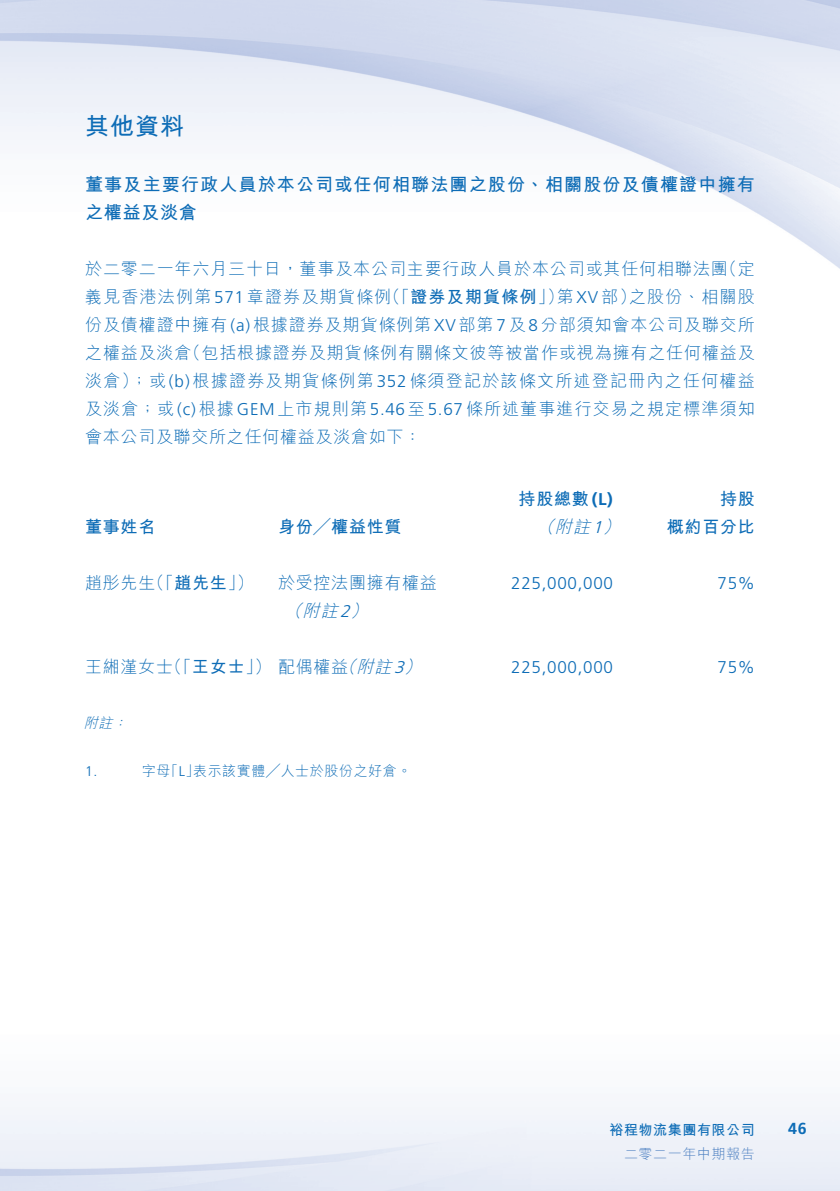
<style>
.page{position:relative;width:840px;height:1191px;background:#fff}
.page>*{position:absolute;margin:0;border:0;box-sizing:border-box;transform-origin:0 0}
.t1{font:24px "M Hei HK Bold E Ten B5 H";color:#0d6cb6}
.t2{font:18px/28px "M Hei HK Bold E Ten B5 H";letter-spacing:.065em;color:#0d6cb6}
.t3{font:17px/28px "M Hei HK Light E Ten B5 H";letter-spacing:.04em;color:#0d6cb6;text-align:justify}
.t4{font:300 17px "Frutiger";letter-spacing:.04em;color:#0d6cb6}
.t5{font:17px/28px "M Hei HK Bold E Ten B5 H";letter-spacing:.04em;color:#0d6cb6;text-align:right}
.t6{font:italic 17px "M Hei HK Light E Ten B5 H";color:#0d6cb6}
.t7{font:700 16px "Frutiger";color:#0d6cb6}
.t8{font:14px "M Hei HK Light E Ten B5 H";letter-spacing:.04em;color:#0d6cb6}
.t9{font:14px "M Hei HK Bold E Ten B5 H";letter-spacing:.04em;color:#0d6cb6}
.t10{font:14px "M Hei HK Light E Ten B5 H";letter-spacing:.04em;color:#4b7fc1}
.t11{font:italic 14px "M Hei HK Light E Ten B5 H";color:#0d6cb6}
.t12{font:300 14px "Frutiger";color:#0d6cb6}
.s1{font-family:"Frutiger";font-weight:300}
.s2{font-family:"M Hei HK Bold E Ten B5 H"}
.s3{font-family:"Frutiger";font-weight:700}
.s4{font-style:italic}
.s5{font-family:"Frutiger";font-weight:300;font-style:italic}
</style>
<div class="page">
<h1 class="t1" style="left:85px;top:117px;width:101px">其他資料</h1>
<p class="t2" style="left:85px;top:172px;width:671px">董事及主要行政人員於本公司或任何相聯法團之股份、相關股份及債權證中擁有之權益及淡倉</p>
<p class="t3" style="left:85px;top:257px;width:670px">於二零二一年六月三十日，董事及本公司主要行政人員於本公司或其任何相聯法團（定義見香港法例第<span class="s1">571</span>章證券及期貨條例（「<span class="s2">證券及期貨條例</span>」）第<span class="s1">XV</span>部）之股份、相關股份及債權證中擁有<span class="s1">(a)</span> 根據證券及期貨條例第<span class="s1">XV</span>部第 <span class="s1">7</span> 及 <span class="s1">8</span> 分部須知會本公司及聯交所之權益及淡倉（包括根據證券及期貨條例有關條文彼等被當作或視為擁有之任何權益及淡倉）；或<span class="s1">(b)</span>根據證券及期貨條例第<span class="s1">352</span>條須登記於該條文所述登記冊內之任何權益及淡倉；或<span class="s1">(c)</span>根據<span class="s1">GEM</span>上市規則第<span class="s1">5.46</span>至<span class="s1">5.67</span>條所述董事進行交易之規定標準須知會本公司及聯交所之任何權益及淡倉如下：</p>
<p class="t5" style="left:85px;top:514px;width:72px">董事姓名</p>
<p class="t5" style="left:278px;top:514px;width:125px">身份╱權益性質</p>
<p class="t5" style="left:518px;top:486px;width:96px">持股總數 <span class="s3">(L)</span></p>
<p class="t6" style="left:537px;top:520px;width:89px">（附註 <span class="s1">1</span>）</p>
<p class="t5" style="left:666px;top:486px;width:89px">持股<br>概約百分比</p>
<p class="t3" style="left:85px;top:570px;width:170px">趙彤先生（「<span class="s2">趙先生</span>」）</p>
<p class="t3" style="left:285px;top:570px;width:153px;text-indent:-7px">於受控法團擁有權益<span class="s4">（附註</span> <span class="s5">2</span><span class="s4">）</span></p>
<p class="t4" style="left:511px;top:576px;width:103px">225,000,000</p>
<p class="t4" style="left:717px;top:576px;width:39px">75%</p>
<p class="t3" style="left:85px;top:654px;width:342px">王緗漌女士（「<span class="s2">王女士</span>」）配偶權益<span class="s4">（附註</span><span class="s5">3</span><span class="s4">）</span></p>
<p class="t4" style="left:511px;top:660px;width:103px">225,000,000</p>
<p class="t4" style="left:717px;top:660px;width:39px">75%</p>
<p class="t11" style="left:84px;top:717px;width:48px">附註：</p>
<p class="t12" style="left:85px;top:765px;width:14px">1.</p>
<p class="t8" style="left:142px;top:765px;width:271px">字母「<span class="s1">L</span>」表示該實體╱人士於股份之好倉。</p>
<p class="t9" style="left:609px;top:1124px;width:147px">裕程物流集團有限公司</p>
<p class="t7" style="left:787px;top:1121px;width:20px">46</p>
<p class="t10" style="left:623px;top:1148px;width:132px">二零二一年中期報告</p>
</div>
